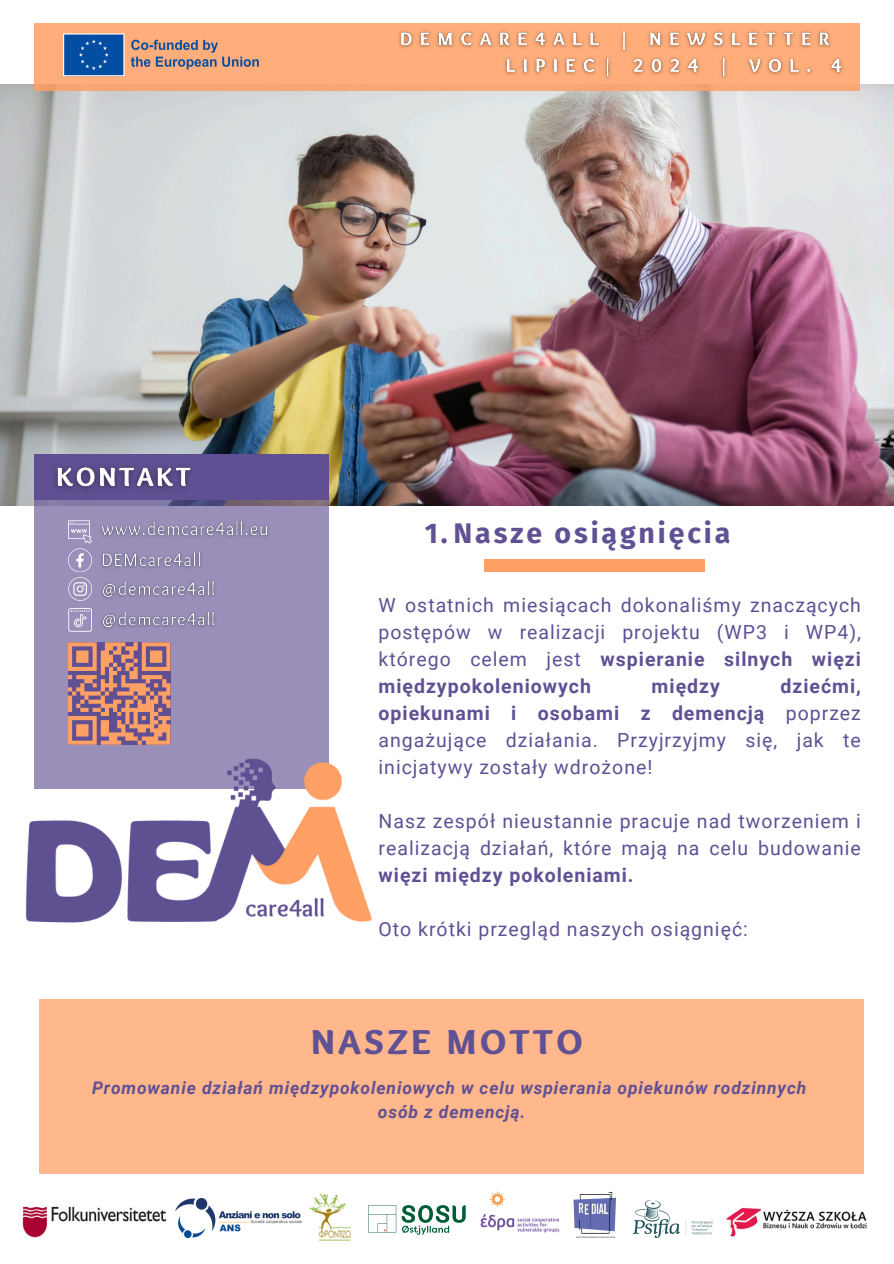
<style>
.page{position:relative;width:894px;height:1264px;background:#fff}
.page>*{position:absolute;margin:0;border:0;box-sizing:border-box;transform-origin:0 0}
.t1{font:900 36px "Sukar";letter-spacing:.1em;color:#605094}
.t2{font:700 28.5px "Fira Sans";letter-spacing:.1em;color:#605094}
.t3{font:19.5px/27px "Roboto";letter-spacing:.05em;color:#605094;text-align:justify}
.t4{font:700 19.5px "Roboto";letter-spacing:.05em;color:#605094}
.t5{font:italic 700 17.4px "Roboto";letter-spacing:.05em;color:#605094}
.s1{font-weight:700}
</style>
<div class="page">
<img style="left:0;top:84px;width:893px;height:421px">
<div style="left:34px;top:455px;width:295px;height:45px;background:#605093"></div>
<div style="left:34px;top:500px;width:295px;height:237px;background:#998fb9"></div>
<svg style="left:68px;top:608px;width:24px;height:23px"></svg>
<svg style="left:68px;top:520px;width:24px;height:80px;background:#aba2c5"></svg>
<svg style="left:68px;top:642px;width:102px;height:95px;background:#b37a7a"></svg>
<img style="left:25px;top:737px;width:347px;height:186px">
<div style="left:484px;top:559px;width:220px;height:12px;background:#ffa065"></div>
<svg style="left:368px;top:1205px;width:97px;height:29px"></svg>
<img style="left:726px;top:1208px;width:141px;height:29px">
<img style="left:175px;top:1198px;width:126px;height:39px">
<img style="left:22px;top:1206px;width:145px;height:32px">
<img style="left:632px;top:1200px;width:81px;height:38px">
<img style="left:573px;top:1192px;width:43px;height:47px">
<img style="left:480px;top:1191px;width:80px;height:42px">
<img style="left:309px;top:1193px;width:43px;height:47px">
<div style="left:34px;top:23px;width:825px;height:68px;background:#ffad7a"></div>
<img style="left:63px;top:33px;width:196px;height:44px">
<div style="left:40px;top:999px;width:823px;height:175px;background:#ffb78b"></div>
<img style="left:94px;top:514px;width:180px;height:29px">
<img style="left:96px;top:545px;width:112px;height:29px">
<img style="left:96px;top:574px;width:125px;height:61px">
<img style="left:55px;top:466px;width:136px;height:24px">
<img style="left:399px;top:30px;width:444px;height:55px">
<h5 class="t2" style="left:425px;top:516px;width:307px">1.Nasze osiągnięcia</h5>
<p class="t3" style="left:378px;top:591px;width:484px">W ostatnich miesiącach dokonaliśmy znaczących postępów w realizacji projektu (WP3 i WP4), którego celem jest <span class="s1">wspieranie silnych więzi międzypokoleniowych</span></p>
<p class="t3" style="left:378px;top:672px;width:484px;text-indent:402px"><span class="s1">dziećmi, opiekunami i osobami z demencją</span> poprzez angażujące działania. Przyjrzyjmy się, jak te inicjatywy zostały wdrożone!</p>
<p class="t3" style="left:378px;top:807px;width:483px">Nasz zespół nieustannie pracuje nad tworzeniem i realizacją działań, które mają na celu budowanie <span class="s1">więzi między pokoleniami.</span></p>
<p class="t3" style="left:378px;top:915px;width:371px">Oto krótki przegląd naszych osiągnięć:</p>
<p class="t4" style="left:651px;top:674px;width:70px">między</p>
<p class="t1" style="left:311px;top:1020px;width:273px">NASZE MOTTO</p>
<h1 class="t5" style="left:92px;top:1077px;width:715px">Promowanie działań międzypokoleniowych w celu wspierania opiekunów rodzinnych</h1>
<p class="t5" style="left:378px;top:1101px;width:149px">osób z demencją.</p>
</div>
